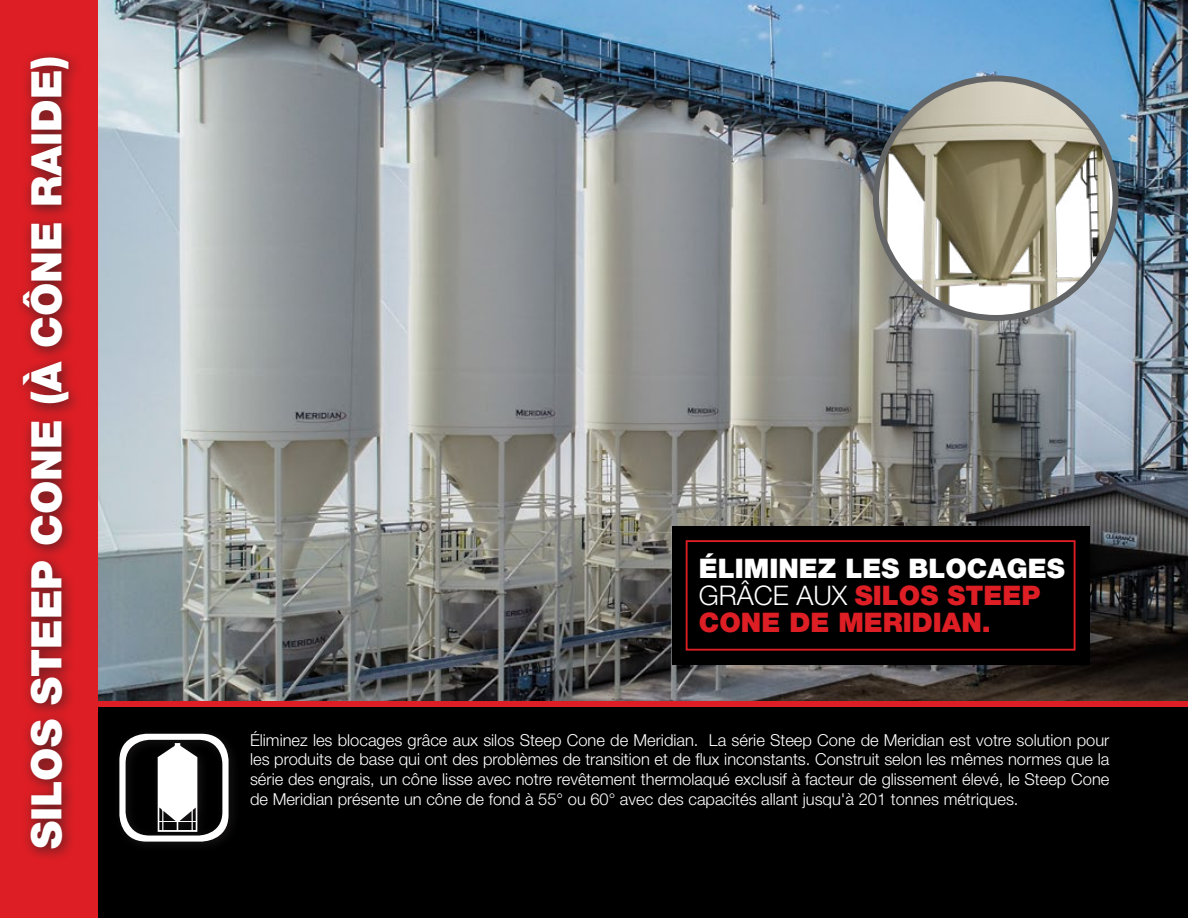
<style>
.page{position:relative;width:1188px;height:918px;background:#fff}
.page>*{position:absolute;margin:0;border:0;box-sizing:border-box;transform-origin:0 0}
.t1{font:900 42px "Helvetica Neue LT Std";color:#fff}
.t2{font:900 27px/27px "Helvetica Neue LT Std";color:#de1e25}
.t3{font:300 16.5px/19.8px "Helvetica Neue LT Std";color:#fff;text-align:justify}
.s1{color:#fff}
.s2{font-weight:300;color:#fff}
</style>
<div class="page">
<img style="left:98px;top:0;width:1090px;height:701px">
<div style="left:98px;top:704px;width:1090px;height:214px;background:#000"></div>
<svg style="left:119px;top:734px;width:110px;height:108px"></svg>
<hr style="left:159px;top:821px;width:38px;height:1px;background:#fff">
<div style="left:672px;top:526px;width:417px;height:139px;background:#000"></div>
<div style="left:686px;top:540px;width:390px;height:111px;border:2px solid #de1e25"></div>
<div style="left:97px;top:701px;width:1091px;height:6px;background:#de1e25"></div>
<div style="left:0;top:0;width:98px;height:918px;background:#de1e25"></div>
<div style="left:13px;top:48px;width:70px;height:814px;background:#231f20;opacity:.75"></div>
<img style="left:876px;top:78px;width:240px;height:240px;border-radius:120px">
<div style="left:873px;top:75px;width:246px;height:246px;border:6px solid #636466;border-radius:50%"></div>
<h1 class="t1" style="left:21px;top:849px;width:795px;rotate:-90deg">SILOS STEEP CONE (À CÔNE RAIDE)</h1>
<h2 class="t2" style="left:699px;top:555px;width:368px"><span class="s1">ÉLIMINEZ LES BLOCAGES<br></span><span class="s2">GRÂCE AUX</span> SILOS STEEP<br>CONE DE MERIDIAN.</h2>
<p class="t3" style="left:250px;top:729px;width:861px">Éliminez les blocages grâce aux silos Steep Cone de Meridian. La série Steep Cone de Meridian est votre solution pour les produits de base qui ont des problèmes de transition et de flux inconstants. Construit selon les mêmes normes que la série des engrais, un cône lisse avec notre revêtement thermolaqué exclusif à facteur de glissement élevé, le Steep Cone de Meridian présente un cône de fond à 55° ou 60° avec des capacités allant jusqu'à 201 tonnes métriques.</p>
</div>
